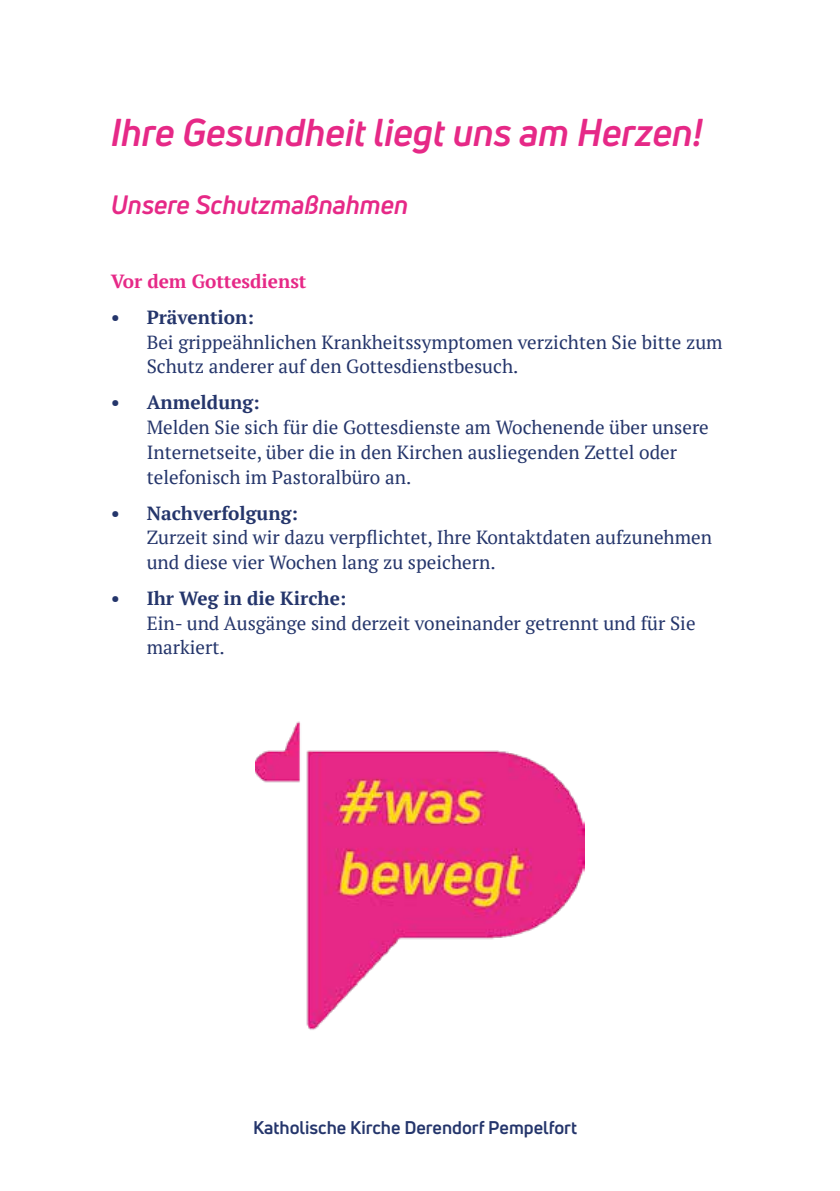
<style>
.page{position:relative;width:840px;height:1191px;background:#fff}
.page>*{position:absolute;margin:0;border:0;box-sizing:border-box;transform-origin:0 0}
.t1{font:italic 700 38px "Uni Neue";color:#e62987}
.t2{font:italic 700 26px "Uni Neue";color:#e62987}
.t3{font:19px/24.8px "PT Serif";color:#24356b}
.t4{font:700 19px "PT Serif";color:#24356b}
.t5{font:700 19px "PT Serif";color:#e62987}
.t6{font:700 18px "Uni Neue";color:#24356b}
</style>
<div class="page">
<img style="left:255px;top:721px;width:329px;height:309px">
<h1 class="t1" style="left:111px;top:108px;width:593px">Ihre Gesundheit liegt uns am Herzen!</h1>
<h2 class="t2" style="left:111px;top:188px;width:299px">Unsere Schutzmaßnahmen</h2>
<p class="t5" style="left:111px;top:268px;width:197px">Vor dem Gottesdienst</p>
<p class="t4" style="left:111px;top:304px;width:145px">• Prävention:</p>
<p class="t3" style="left:147px;top:329px;width:577px">Bei grippeähnlichen Krankheitssymptomen verzichten Sie bitte zum<br>Schutz anderer auf den Gottesdienstbesuch.</p>
<p class="t4" style="left:111px;top:390px;width:150px">• Anmeldung:</p>
<p class="t3" style="left:147px;top:415px;width:563px">Melden Sie sich für die Gottesdienste am Wochenende über unsere<br>Internetseite, über die in den Kirchen ausliegenden Zettel oder telefonisch im Pastoralbüro an.</p>
<p class="t4" style="left:111px;top:500px;width:189px">• Nachverfolgung:</p>
<p class="t3" style="left:147px;top:525px;width:566px">Zurzeit sind wir dazu verpflichtet, Ihre Kontaktdaten aufzunehmen und diese vier Wochen lang zu speichern.</p>
<p class="t4" style="left:111px;top:585px;width:237px">• Ihr Weg in die Kirche:</p>
<p class="t3" style="left:147px;top:610px;width:550px">Ein- und Ausgänge sind derzeit voneinander getrennt und für Sie markiert.</p>
<p class="t6" style="left:253px;top:1116px;width:325px">Katholische Kirche Derendorf Pempelfort</p>
</div>
